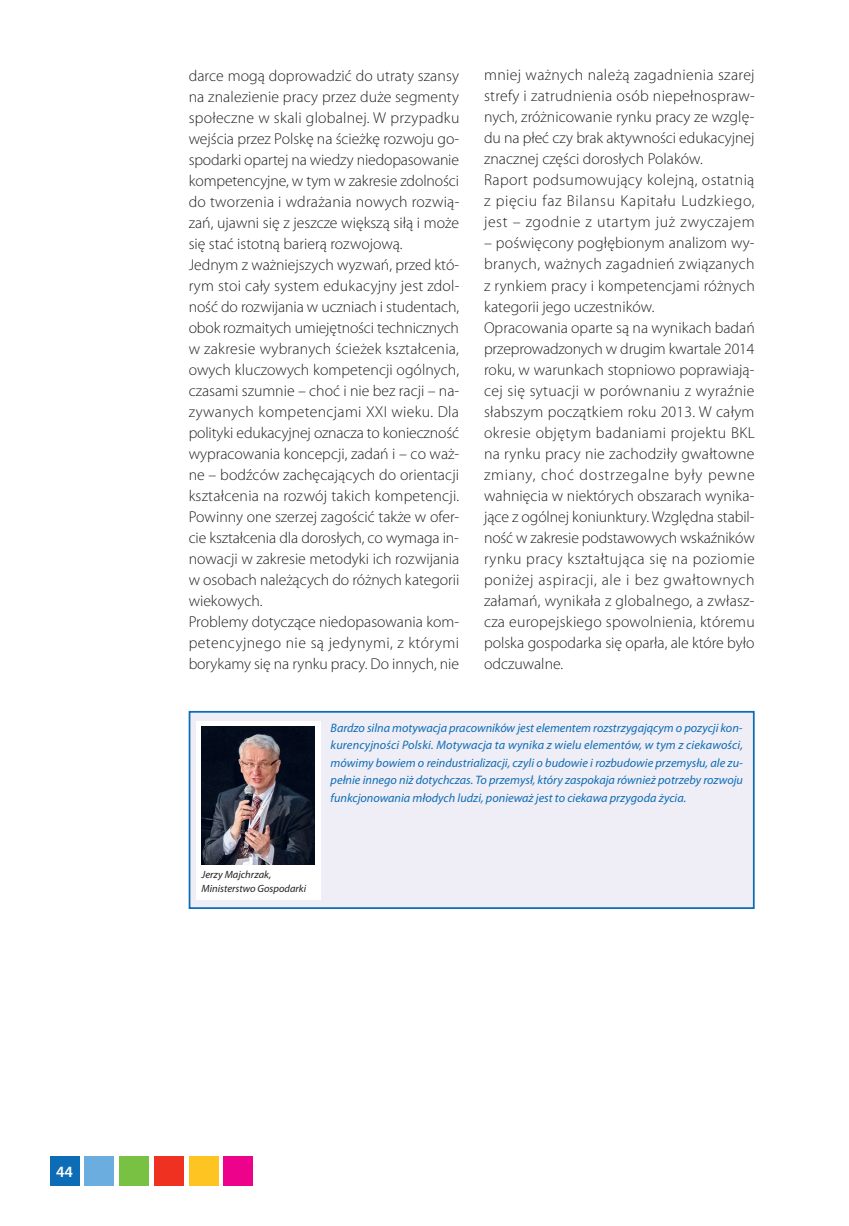
<style>
.page{position:relative;width:849px;height:1226px;background:#fff}
.page>*{position:absolute;margin:0;border:0;box-sizing:border-box;transform-origin:0 0}
.t1{font:300 15.75px/21px "Myriad Pro";letter-spacing:.005em;color:#231f20}
.t2{font:600 15.75px "Myriad Pro";color:#fff}
.t3{font:italic 12.25px/17.5px "Myriad Pro";color:#0d6cb6;text-align:justify}
.t4{font:italic 10.5px/14px "Myriad Pro";color:#231f20}
</style>
<div class="page">
<div style="left:50px;top:1156px;width:29px;height:30px;background:#0d6cb6"></div>
<div style="left:84px;top:1156px;width:30px;height:30px;background:#6caddf"></div>
<div style="left:119px;top:1156px;width:30px;height:30px;background:#79c142"></div>
<div style="left:154px;top:1156px;width:30px;height:30px;background:#ef3122"></div>
<div style="left:189px;top:1156px;width:29px;height:30px;background:#fec422"></div>
<div style="left:223px;top:1156px;width:30px;height:30px;background:#ed028c"></div>
<div style="left:189px;top:711px;width:564px;height:197px;background:#efeef6"></div>
<div style="left:189px;top:711px;width:565px;height:197px;border:2px solid #0d6cb6"></div>
<div style="left:196px;top:721px;width:124px;height:178px;background:#fff"></div>
<img style="left:201px;top:726px;width:113px;height:138px">
<p class="t2" style="left:56px;top:1161px;width:18px">44</p>
<p class="t1" style="left:189px;top:65px;width:272px">darce mogą doprowadzić do utraty szansy na znalezienie pracy przez duże segmenty społeczne w skali globalnej. W przypadku wejścia przez Polskę na ścieżkę rozwoju go&shy;spodarki opartej na wiedzy niedopasowanie kompetencyjne, w tym w zakresie zdolności do tworzenia i wdrażania nowych rozwią&shy;zań, ujawni się z jeszcze większą siłą i może się stać istotną barierą rozwojową.<br>Jednym z ważniejszych wyzwań, przed któ&shy;rym stoi cały system edukacyjny jest zdol&shy;ność do rozwijania w uczniach i studentach, obok rozmaitych umiejętności technicznych w zakresie wybranych ścieżek kształcenia, owych kluczowych kompetencji ogólnych, czasami szumnie – choć i nie bez racji – na&shy;zywanych kompetencjami XXI wieku. Dla polityki edukacyjnej oznacza to konieczność wypracowania koncepcji, zadań i – co waż&shy;ne – bodźców zachęcających do orientacji kształcenia na rozwój takich kompetencji.<br>Powinny one szerzej zagościć także w ofer&shy;cie kształcenia dla dorosłych, co wymaga in&shy;nowacji w zakresie metodyki ich rozwijania w osobach należących do różnych kategorii wiekowych.<br>Problemy dotyczące niedopasowania kom&shy;petencyjnego nie są jedynymi, z którymi borykamy się na rynku pracy. Do innych, nie</p>
<p class="t1" style="left:484px;top:65px;width:272px">mniej ważnych należą zagadnienia szarej strefy i zatrudnienia osób niepełnospraw&shy;nych, zróżnicowanie rynku pracy ze wzglę&shy;du na płeć czy brak aktywności edukacyjnej znacznej części dorosłych Polaków.<br>Raport podsumowujący kolejną, ostatnią z pięciu faz Bilansu Kapitału Ludzkiego, jest – zgodnie z utartym już zwyczajem</p>
<p class="t1" style="left:484px;top:233px;width:272px">– poświęcony pogłębionym analizom wy&shy;branych, ważnych zagadnień związanych z rynkiem pracy i kompetencjami różnych kategorii jego uczestników.<br>Opracowania oparte są na wynikach badań przeprowadzonych w drugim kwartale 2014 roku, w warunkach stopniowo poprawiają&shy;cej się sytuacji w porównaniu z wyraźnie słabszym początkiem roku 2013. W całym okresie objętym badaniami projektu BKL na rynku pracy nie zachodziły gwałtowne zmiany, choć dostrzegalne były pewne wahnięcia w niektórych obszarach wynika&shy;jące z ogólnej koniunktury. Względna stabil&shy;ność w zakresie podstawowych wskaźników rynku pracy kształtująca się na poziomie poniżej aspiracji, ale i bez gwałtownych załamań, wynikała z globalnego, a zwłasz&shy;cza europejskiego spowolnienia, któremu polska gospodarka się oparła, ale które było odczuwalne.</p>
<p class="t3" style="left:330px;top:718px;width:414px">Bardzo silna motywacja pracowników jest elementem rozstrzygającym o pozycji kon&shy;kurencyjności Polski. Motywacja ta wynika z wielu elementów, w tym z ciekawości, mówimy bowiem o reindustrializacji, czyli o budowie i rozbudowie przemysłu, ale zu&shy;pełnie innego niż dotychczas. To przemysł, który zaspokaja również potrzeby rozwoju funkcjonowania młodych ludzi, ponieważ jest to ciekawa przygoda życia.</p>
<p class="t4" style="left:201px;top:867px;width:106px">Jerzy Majchrzak,<br>Ministerstwo Gospodarki</p>
</div>
